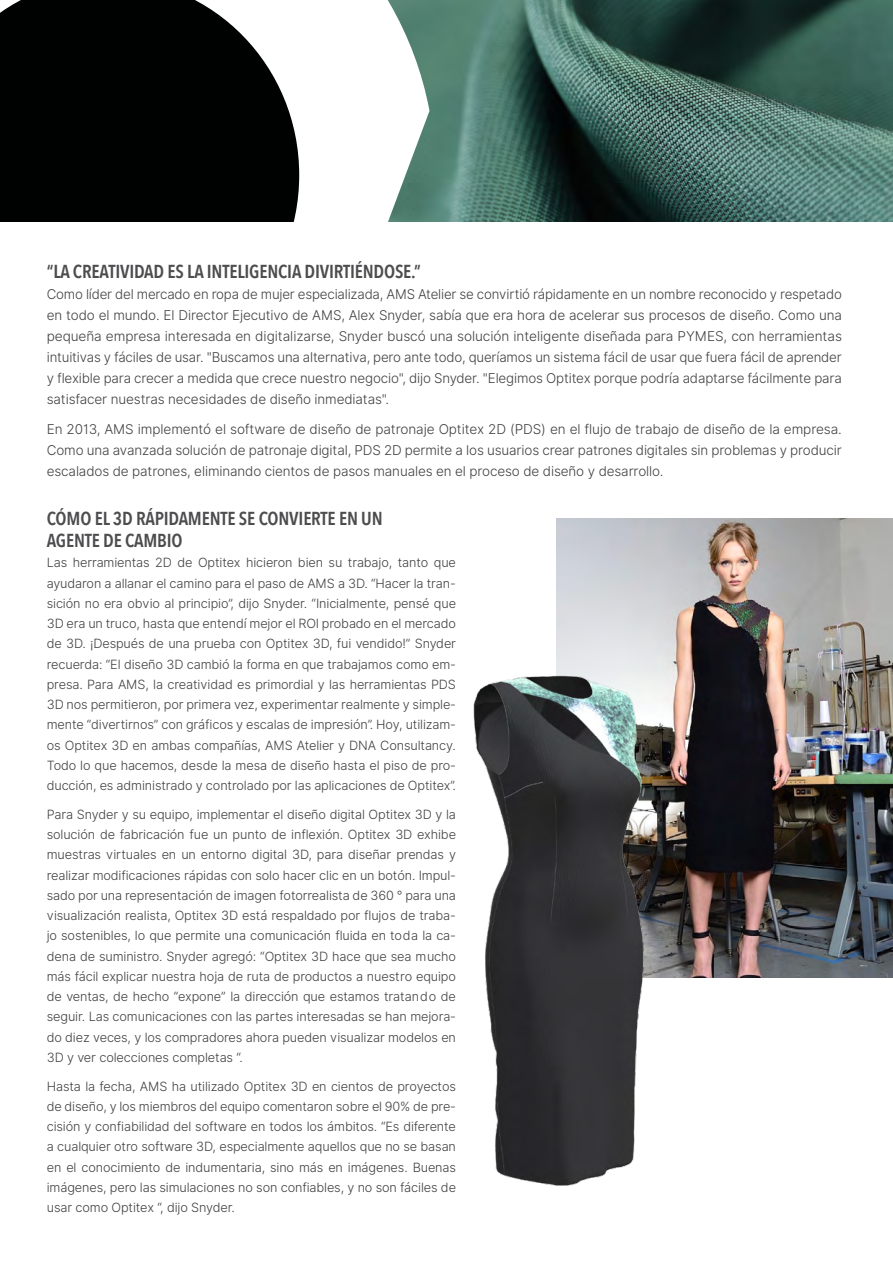
<style>
.page{position:relative;width:893px;height:1263px;background:#fff}
.page>*{position:absolute;margin:0;border:0;box-sizing:border-box;transform-origin:0 0}
.t1{font:600 18.75px/21.8px "Avenir Next Condensed";letter-spacing:-.01em;color:#4d4d4f}
.t2{font:300 13.5px/21px "Inter UI";letter-spacing:-.01em;color:#404040;text-align:justify}
.t3{font:300 12.75px/20.2px "Inter UI";letter-spacing:-.01em;color:#404040}
</style>
<div class="page">
<img style="left:556px;top:519px;width:337px;height:459px">
<img style="left:429px;top:0;width:464px;height:221px">
<svg style="left:0;top:0;width:429px;height:221px;fill:#000101"></svg>
<img style="left:473px;top:660px;width:224px;height:526px">
<h1 class="t1" style="left:47px;top:260px;width:376px">“LA CREATIVIDAD ES LA INTELIGENCIA DIVIRTIÉNDOSE “.</h1>
<p class="t2" style="left:47px;top:284px;width:797px">Como líder del mercado en ropa de mujer especializada, AMS Atelier se convirtió rápidamente en un nombre reconocido y respetado en todo el mundo. El Director Ejecutivo de AMS, Alex Snyder, sabía que era hora de acelerar sus procesos de diseño. Como una pequeña empresa interesada en digitalizarse, Snyder buscó una solución inteligente diseñada para PYMES, con herramientas intuitivas y fáciles de usar ". Buscamos una alternativa, pero ante todo, queríamos un sistema fácil de usar que fuera fácil de aprender y flexible para crecer a medida que crece nuestro negocio ," dijo Snyder ". Elegimos Optitex porque podría adaptarse fácilmente para satisfacer nuestras necesidades de diseño inmediatas ."</p>
<p class="t2" style="left:47px;top:418px;width:797px">En 2013, AMS implementó el software de diseño de patronaje Optitex 2D (PDS) en el flujo de trabajo de diseño de la empresa.<br>Como una avanzada solución de patronaje digital, PDS D2 permite a los usuarios crear patrones digitales sin problemas y producir escalados de patrones, eliminando cientos de pasos manuales en el proceso de diseño y desarrollo.</p>
<h1 class="t1" style="left:47px;top:507px;width:337px">CÓMO EL D3 RÁPIDAMENTE SE CONVIERTE EN UN<br>AGENTE DE CAMBIO</h1>
<p class="t3" style="left:47px;top:553px;width:411px">Las herramientas D2 de Optitex hicieron bien su trabajo, tanto que</p>
<p class="t3" style="left:47px;top:593px;width:411px">sición no era obvio al principio ,” dijo Snyder. “Inicialmente, pensé que</p>
<p class="t3" style="left:47px;top:573px;width:411px">ayudaron a allanar el camino para el paso de AMS 3a D “. Hacer la tran-</p>
<p class="t3" style="left:47px;top:613px;width:411px">3D era un truco, hasta que entendí mejor el ROI probado en el mercado de 3D. ¡Después de una prueba con Optitex 3D, fui vendido!” Snyder</p>
<p class="t3" style="left:47px;top:674px;width:411px">presa. Para AMS la, creatividad es primordial y las herramientas PDS</p>
<p class="t3" style="left:47px;top:654px;width:411px">recuerda “: El diseño 3D cambió la forma en que trabajamos como em-</p>
<p class="t3" style="left:47px;top:694px;width:411px">3D nos permitieron, por primera vez, experimentar realmente y simple-</p>
<p class="t3" style="left:47px;top:715px;width:411px">mente “divertirnos” con gráficos y escalas de impresión .” Hoy, utilizam-</p>
<p class="t3" style="left:47px;top:735px;width:411px">os Optitex 3D en ambas compañías, AMS Atelier y DNA Consultancy.</p>
<p class="t3" style="left:47px;top:755px;width:411px">Todo lo que hacemos, desde la mesa de diseño hasta el piso de pro-</p>
<p class="t3" style="left:47px;top:804px;width:411px;text-align:justify">Para Snyder y su equipo, implementar el diseño digital Optitex 3D lay solución de fabricación fue un punto de inflexión. Optitex 3D exhibe muestras virtuales en un entorno digital 3D, para diseñar prendas y</p>
<p class="t3" style="left:47px;top:885px;width:411px">sado por una representación de imagen fotorrealista de 360 ° para una</p>
<p class="t3" style="left:47px;top:775px;width:411px">ducción, es administrado y controlado por las aplicaciones de Optitex .“</p>
<p class="t3" style="left:47px;top:865px;width:411px">realizar modificaciones rápidas con solo hacer clic en un botón. Impul-</p>
<p class="t3" style="left:47px;top:905px;width:411px">visualización realista, Optitex 3D está respaldado por flujos de traba-</p>
<p class="t3" style="left:47px;top:926px;width:411px">jo sostenibles lo, que permite una comunicación fluida en toda la ca-</p>
<p class="t3" style="left:47px;top:946px;width:411px">dena de suministro. Snyder agregó “: Optitex 3D hace que sea mucho</p>
<p class="t3" style="left:47px;top:966px;width:411px">más fácil explicar nuestra hoja de ruta de productos a nuestro equipo de ventas, de hecho “expone” la dirección que estamos tratando de</p>
<p class="t3" style="left:47px;top:1027px;width:411px">do diez veces y, los compradores ahora pueden visualizar modelos en</p>
<p class="t3" style="left:47px;top:1007px;width:411px">seguir. Las comunicaciones con las partes interesadas se han mejora-</p>
<p class="t3" style="left:47px;top:1047px;width:197px">3D y ver colecciones completas .”</p>
<p class="t3" style="left:47px;top:1076px;width:411px">Hasta la fecha, AMS ha utilizado Optitex 3D en cientos de proyectos</p>
<p class="t3" style="left:47px;top:1116px;width:411px">cisión y confiabilidad del software en todos los ámbitos “. Es diferente</p>
<p class="t3" style="left:47px;top:1096px;width:411px">de diseño y, los miembros del equipo comentaron sobre el 90% de pre-</p>
<p class="t3" style="left:47px;top:1137px;width:411px;text-align:justify">a cualquier otro software 3D, especialmente aquellos que no se basan en el conocimiento de indumentaria, sino más en imágenes. Buenas imágenes, pero las simulaciones no son confiables y, no son fáciles de usar como Optitex ,“ dijo Snyder.</p>
</div>
